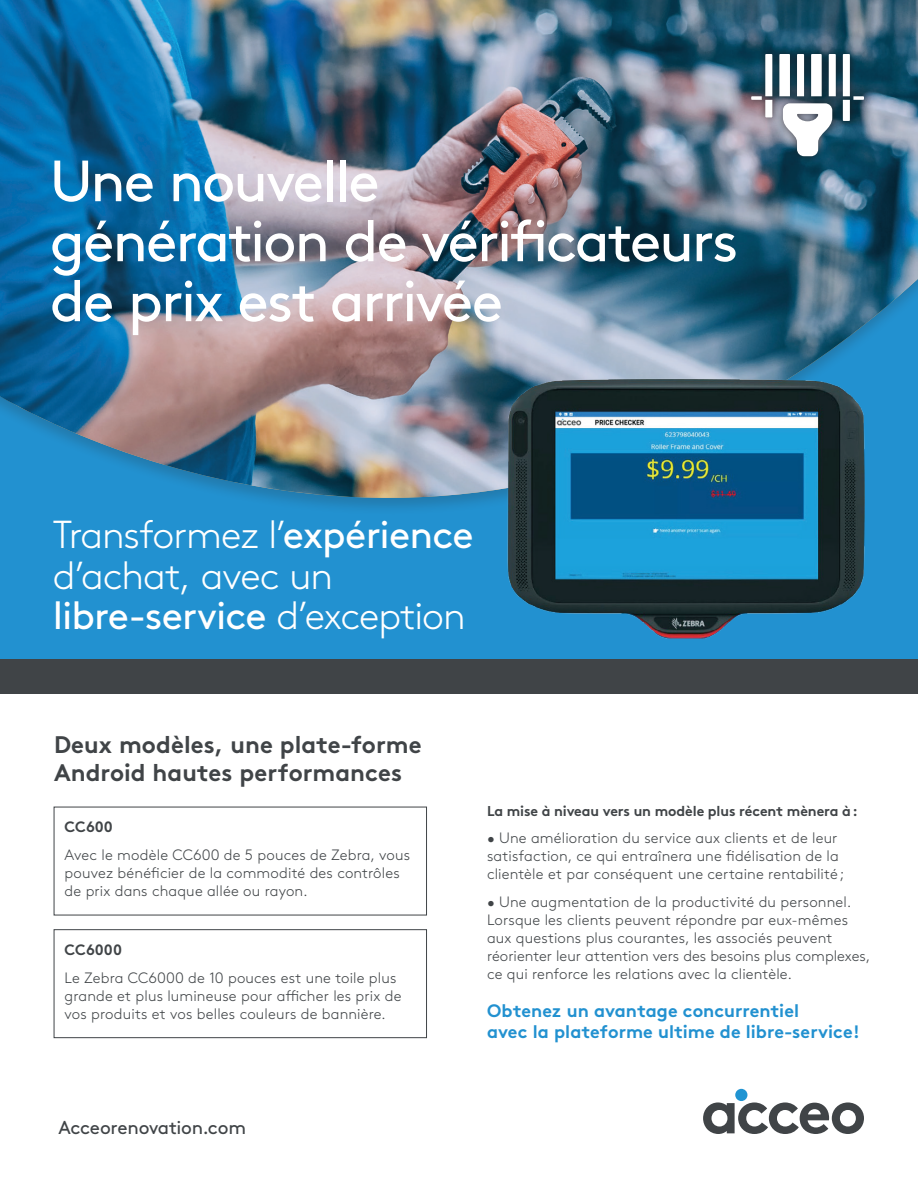
<style>
.page{position:relative;width:918px;height:1188px;background:#fff}
.page>*{position:absolute;margin:0;border:0;box-sizing:border-box;transform-origin:0 0}
.t1{font:58.05px/60px "Brown Pro";letter-spacing:-.035em;color:#fff}
.t2{font:300 39px/40.5px "Brown Pro";letter-spacing:-.025em;color:#fff}
.t3{font:700 24px/27.8px "Brown Pro";letter-spacing:.005em;color:#404447}
.t4{font:18.75px "Brown Pro";letter-spacing:-.01em;color:#404447}
.t5{font:700 18px/21px "Brown Pro";color:#2291d0}
.t6{font:300 15px/18px "Brown Pro";letter-spacing:.01em;color:#404447}
.t7{font:700 15px "Brown Pro";letter-spacing:.005em;color:#404447}
.t8{font:700 14.25px "Brown Pro";letter-spacing:-.01em;color:#404447}
.s1{font-weight:400}
</style>
<div class="page">
<div style="left:0;top:499px;width:918px;height:195px;background:#2291d0"></div>
<img style="left:0;top:0;width:918px;height:499px">
<svg style="left:703px;top:1102px;width:161px;height:32px"></svg>
<div style="left:735px;top:1089px;width:12px;height:12px;background:#2094d2;border-radius:50%"></div>
<div style="left:0;top:659px;width:918px;height:34px;background:#404447"></div>
<img style="left:452px;top:327px;width:466px;height:332px">
<div style="left:743px;top:46px;width:128px;height:119px;background:#231f20;opacity:.75"></div>
<svg style="left:751px;top:54px;width:113px;height:102px"></svg>
<div style="left:54px;top:929px;width:373px;height:109px;border:1px solid #404447"></div>
<h1 class="t1" style="left:50px;top:146px;width:690px">Une nouvelle<br>génération de vérificateurs de prix est arrivée</h1>
<h2 class="t2" style="left:53px;top:512px;width:422px">Transformez l’<span class="s1">expérience </span>d’achat, avec un <span class="s1">libre-service</span> d’exception</h2>
<h3 class="t3" style="left:54px;top:729px;width:369px">Deux modèles, une plate-forme<br>Android hautes performances</h3>
<p class="t7" style="left:65px;top:815px;width:50px">CC600</p>
<p class="t6" style="left:65px;top:845px;width:347px">Avec le modèle CC600 de 5 pouces de Zebra, vous pouvez bénéficier de la commodité des contrôles de prix dans chaque allée ou rayon.</p>
<p class="t7" style="left:65px;top:938px;width:59px">CC6000</p>
<p class="t6" style="left:65px;top:967px;width:338px">Le Zebra CC6000 de 10 pouces est une toile plus grande et plus lumineuse pour afficher les prix de vos produits et vos belles couleurs de bannière.</p>
<p class="t4" style="left:58px;top:1113px;width:189px">Acceorenovation.com</p>
<p class="t8" style="left:487px;top:799px;width:372px">La mise à niveau vers un modèle plus récent mènera à:</p>
<p class="t6" style="left:487px;top:828px;width:359px">• Une amélioration du service aux clients et de leur satisfaction, ce qui entraînera une fidélisation de la clientèle et par conséquent une certaine rentabilité ;</p>
<p class="t6" style="left:487px;top:892px;width:385px">• Une augmentation de la productivité du personnel.<br>Lorsque les clients peuvent répondre par eux-mêmes aux questions plus courantes, les associés peuvent réorienter leur attention vers des besoins plus complexes, ce qui renforce les relations avec la clientèle.</p>
<p class="t5" style="left:487px;top:998px;width:374px">Obtenez un avantage concurrentiel<br>avec la plateforme ultime de libre-service!</p>
</div>
